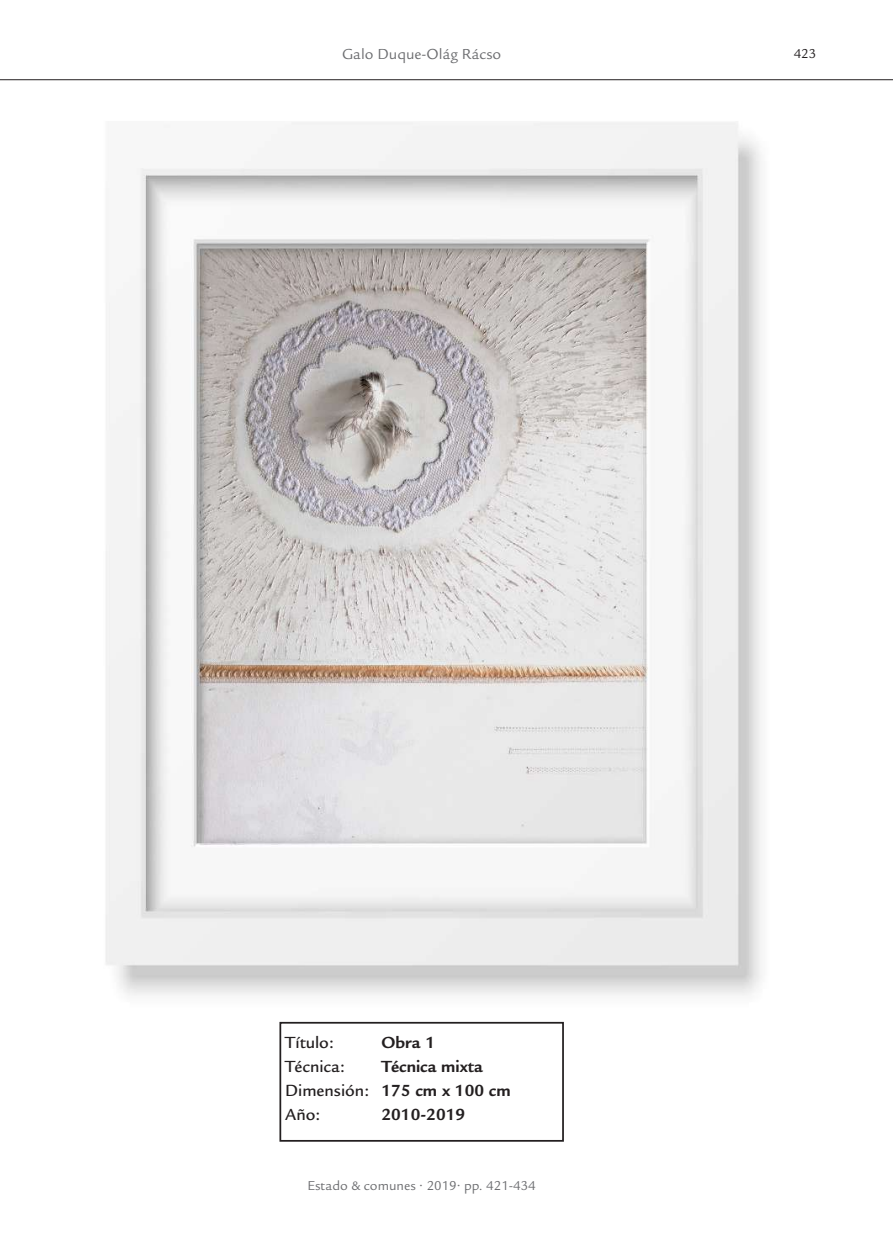
<style>
.page{position:relative;width:893px;height:1241px;background:#fff}
.page>*{position:absolute;margin:0;border:0;box-sizing:border-box;transform-origin:0 0}
.t1{font:700 17.5px/24.2px "Legacy Sans Std";color:#231f20}
.t2{font:500 17.5px "Legacy Sans Std";color:#231f20}
.t3{font:15.75px "Legacy Sans Std";color:#6c6d70}
.t4{font:14px "Legacy Sans Std";color:#6c6d70}
.t5{font:14px "Legacy Sans Std";color:#231f20}
.s1{font-weight:500}
</style>
<div class="page">
<hr style="left:0;top:79px;width:893px;height:1px;background:#231f20">
<img style="left:106px;top:122px;width:656px;height:874px">
<div style="left:279px;top:1021px;width:285px;height:120px;border:2px solid #231f20"></div>
<p class="t3" style="left:342px;top:45px;width:161px">Galo Duque-Olág Rácso</p>
<p class="t5" style="left:794px;top:46px;width:24px">423</p>
<p class="t2" style="left:285px;top:1031px;width:50px">Título:</p>
<p class="t1" style="left:381px;top:1029px;width:55px">Obra 1</p>
<p class="t2" style="left:285px;top:1056px;width:61px">Técnica:</p>
<p class="t1" style="left:285px;top:1054px;width:227px;text-indent:96px">Técnica mixta<br><span class="s1">Dimensión:</span> 175 cm x 100 cm<br><span class="s1">Año:</span></p>
<p class="t1" style="left:381px;top:1102px;width:85px">2010-2019</p>
<p class="t4" style="left:308px;top:1177px;width:230px">Estado &amp; comunes • 2019• pp. 421-434</p>
</div>
